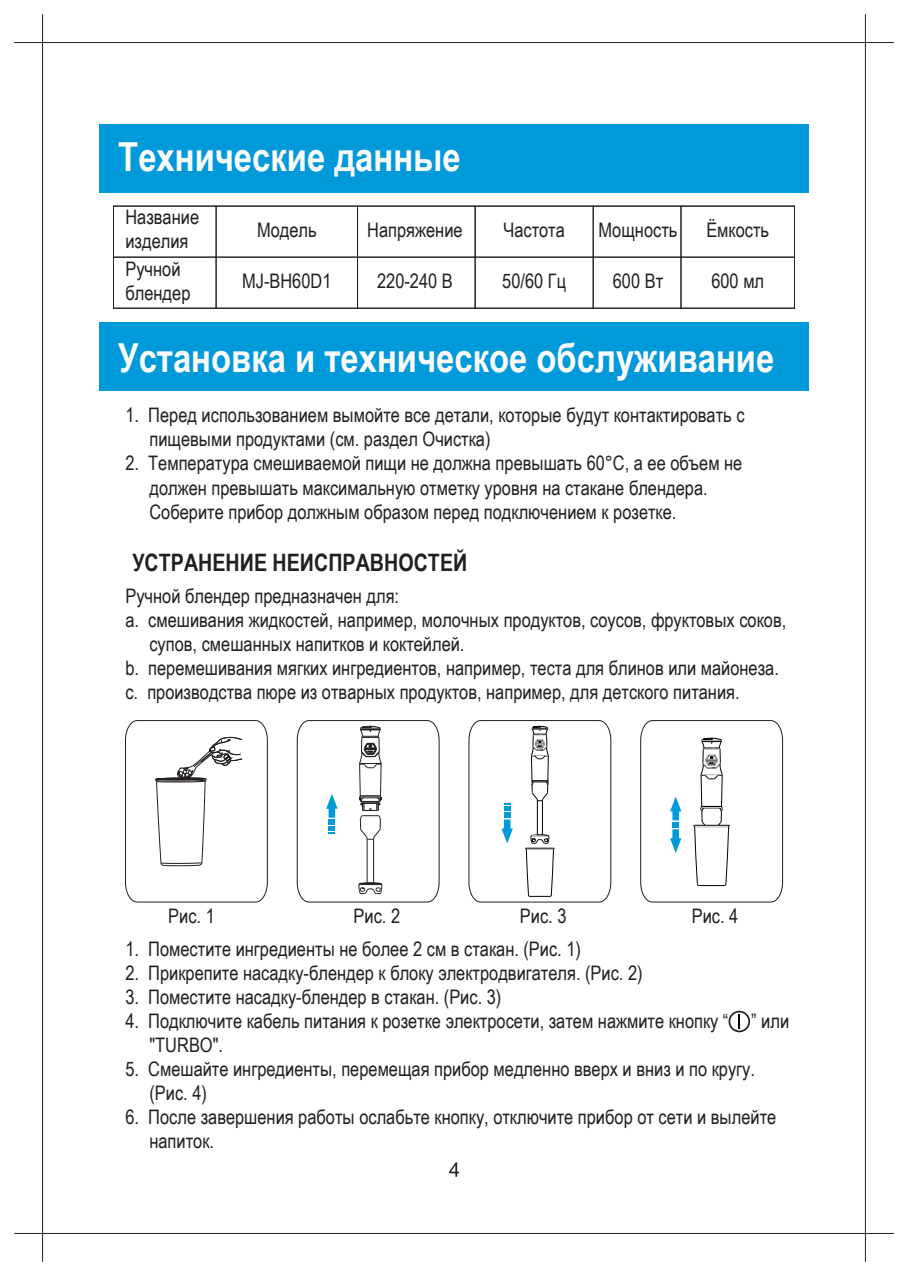
<style>
.page{position:relative;width:908px;height:1276px;background:#fff}
.page>*{position:absolute;margin:0;border:0;box-sizing:border-box;transform-origin:0 0}
.t1{font:700 40px "Arial Narrow";color:#fbfbfc}
.t2{font:700 24px "Arial Narrow";color:#231f20}
.t3{font:20px/24px "Arial Narrow";color:#231f20}
</style>
<div class="page">
<svg style="left:449px;top:1162px;width:10px;height:14px"></svg>
<svg style="left:14px;top:14px;width:29px;height:29px"></svg>
<svg style="left:864px;top:14px;width:29px;height:29px"></svg>
<svg style="left:14px;top:1233px;width:29px;height:28px"></svg>
<svg style="left:864px;top:1233px;width:29px;height:28px"></svg>
<div style="left:592px;top:206px;width:89px;height:51px;border:1px solid #231f20"></div>
<div style="left:680px;top:206px;width:114px;height:51px;border:1px solid #231f20"></div>
<div style="left:113px;top:257px;width:103px;height:51px;border:1px solid #231f20"></div>
<div style="left:216px;top:257px;width:141px;height:51px;border:1px solid #231f20"></div>
<div style="left:357px;top:257px;width:118px;height:51px;border:1px solid #231f20"></div>
<div style="left:474px;top:257px;width:119px;height:51px;border:1px solid #231f20"></div>
<div style="left:592px;top:257px;width:89px;height:51px;border:1px solid #231f20"></div>
<div style="left:680px;top:257px;width:114px;height:51px;border:1px solid #231f20"></div>
<div style="left:113px;top:206px;width:681px;height:102px;border:1px solid #231f20"></div>
<div style="left:99px;top:124px;width:709px;height:68px;background:#0099da"></div>
<div style="left:99px;top:323px;width:709px;height:68px;background:#0099da"></div>
<svg style="left:125px;top:720px;width:143px;height:183px"></svg>
<svg style="left:296px;top:720px;width:144px;height:183px"></svg>
<svg style="left:468px;top:720px;width:143px;height:183px"></svg>
<svg style="left:640px;top:720px;width:143px;height:183px"></svg>
<div style="left:728px;top:1010px;width:21px;height:22px;border:2px solid #231f20;border-radius:50%"></div>
<svg style="left:738px;top:1014px;width:2px;height:14px"></svg>
<p class="t1" style="left:118px;top:127px;width:344px">Технические данные</p>
<p class="t3" style="left:125px;top:205px;width:75px">Название изделия</p>
<p class="t3" style="left:125px;top:256px;width:66px">Ручной блендер</p>
<p class="t3" style="left:257px;top:217px;width:61px">Модель</p>
<p class="t3" style="left:367px;top:217px;width:97px">Напряжение</p>
<p class="t3" style="left:503px;top:217px;width:63px">Частота</p>
<p class="t3" style="left:598px;top:217px;width:80px">Мощность</p>
<p class="t3" style="left:706px;top:217px;width:64px">Ёмкость</p>
<p class="t3" style="left:242px;top:268px;width:91px">MJ-BH60D1</p>
<p class="t3" style="left:377px;top:268px;width:77px">220-240 В</p>
<p class="t3" style="left:502px;top:268px;width:65px">50/60 Гц</p>
<p class="t3" style="left:612px;top:268px;width:52px">600 Вт</p>
<p class="t3" style="left:711px;top:268px;width:54px">600 мл</p>
<p class="t1" style="left:118px;top:327px;width:657px">Установка и техническое обслуживание</p>
<p class="t3" style="left:149px;top:403px;width:596px;text-indent:-24px">1. Перед использованием вымойте все детали, которые будут контактировать с пищевыми продуктами (см. раздел Очистка)</p>
<p class="t3" style="left:149px;top:451px;width:594px;text-indent:-24px">2. Температура смешиваемой пищи не должна превышать 60°C, а ее объем не должен превышать максимальную отметку уровня на стакане блендера.<br>Соберите прибор должным образом перед подключением к розетке.</p>
<p class="t2" style="left:132px;top:544px;width:336px">УСТРАНЕНИЕ НЕИСПРАВНОСТЕЙ</p>
<p class="t3" style="left:125px;top:583px;width:275px">Ручной блендер предназначен для:</p>
<p class="t3" style="left:125px;top:607px;width:662px">a. смешивания жидкостей, например, молочных продуктов, соусов, фруктовых соков,</p>
<p class="t3" style="left:149px;top:631px;width:316px">супов, смешанных напитков и коктейлей.</p>
<p class="t3" style="left:125px;top:655px;width:654px">b. перемешивания мягких ингредиентов, например, теста для блинов или майонеза.</p>
<p class="t3" style="left:125px;top:679px;width:615px">c. производства пюре из отварных продуктов, например, для детского питания.</p>
<p class="t3" style="left:168px;top:903px;width:48px">Рис. 1</p>
<p class="t3" style="left:353px;top:903px;width:48px">Рис. 2</p>
<p class="t3" style="left:519px;top:903px;width:48px">Рис. 3</p>
<p class="t3" style="left:691px;top:903px;width:48px">Рис. 4</p>
<p class="t3" style="left:125px;top:935px;width:457px">1. Поместите ингредиенты не более 2 см в стакан. (Рис. 1)</p>
<p class="t3" style="left:125px;top:959px;width:518px">2. Прикрепите насадку-блендер к блоку электродвигателя. (Рис. 2)</p>
<p class="t3" style="left:125px;top:983px;width:377px">3. Поместите насадку-блендер в стакан. (Рис. 3)</p>
<p class="t3" style="left:149px;top:1007px;width:641px;text-indent:-24px">4. Подключите кабель питания к розетке электросети, затем нажмите кнопку “ ” или "TURBO".</p>
<p class="t3" style="left:149px;top:1055px;width:606px;text-indent:-24px">5. Смешайте ингредиенты, перемещая прибор медленно вверх и вниз и по кругу. (Рис. 4)</p>
<p class="t3" style="left:149px;top:1103px;width:628px;text-indent:-24px">6. После завершения работы ослабьте кнопку, отключите прибор от сети и вылейте напиток.</p>
</div>
